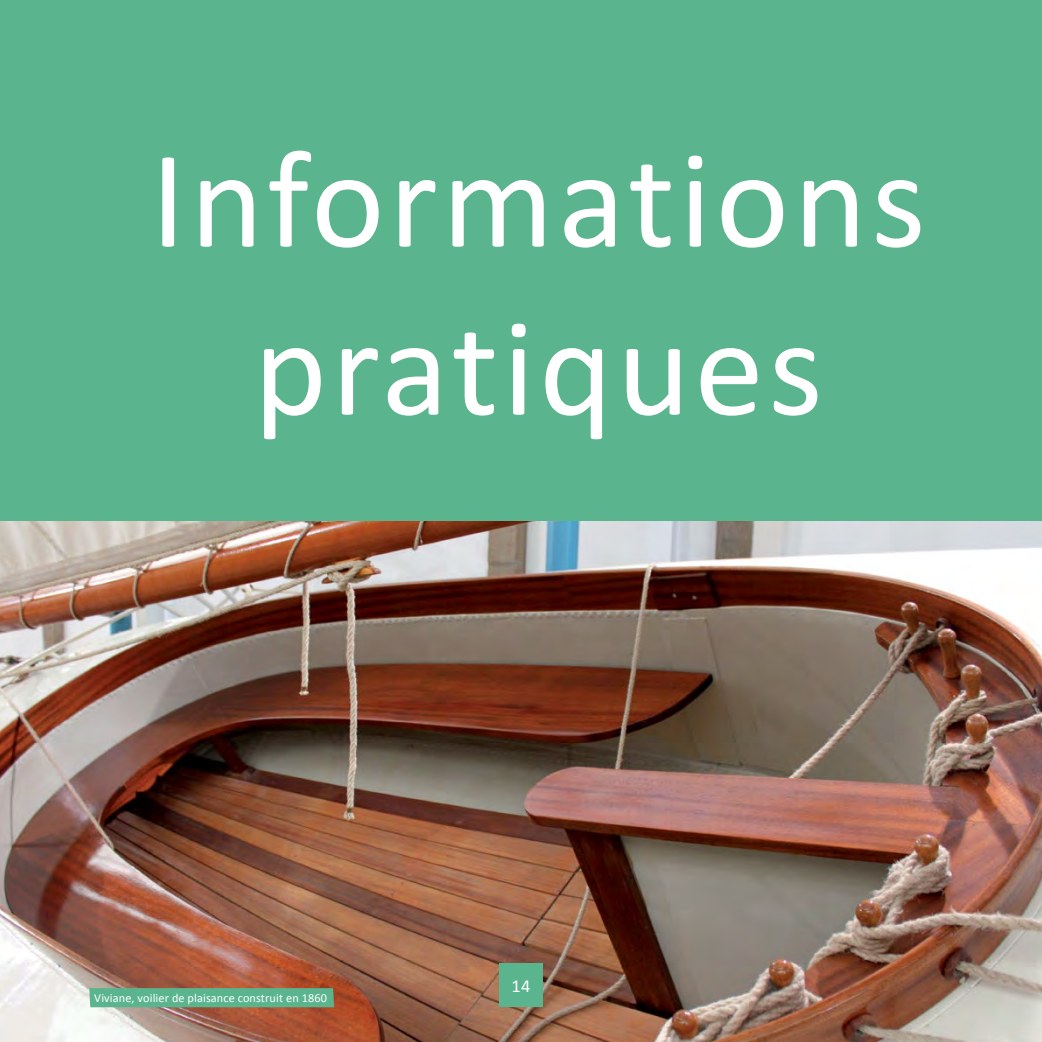
<style>
.page{position:relative;width:1042px;height:1042px;background:#fff}
.page>*{position:absolute;margin:0;border:0;box-sizing:border-box;transform-origin:0 0}
.t1{font:140px/168px "Calibri";letter-spacing:.03em;color:#fff;text-align:center}
.t2{font:18.38px "Calibri";color:#fff}
.t3{font:12.25px "Calibri";letter-spacing:.01em;color:#fff}
</style>
<div class="page">
<div style="left:0;top:0;width:1042px;height:583px;background:#5ab58f"></div>
<img style="left:0;top:521px;width:1042px;height:521px">
<div style="left:89px;top:988px;width:245px;height:19px;background:#5ab58f"></div>
<div style="left:499px;top:963px;width:44px;height:44px;background:#5ab58f"></div>
<h1 class="t1" style="left:151px;top:116px;width:777px">Informations pratiques</h1>
<p class="t3" style="left:94px;top:990px;width:234px">Viviane, voilier de plaisance construit en 1860</p>
<h2 class="t2" style="left:511px;top:974px;width:20px">14</h2>
</div>
